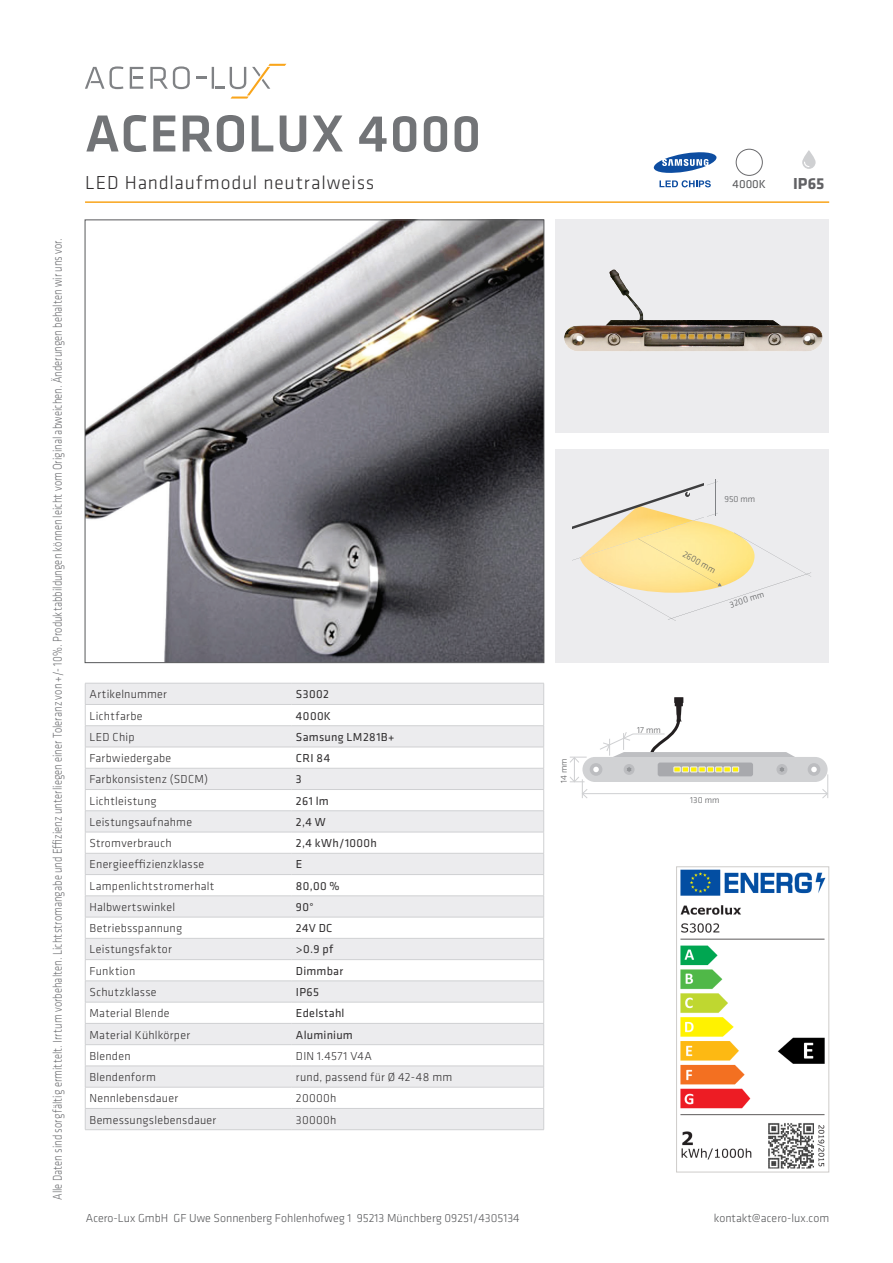
<style>
.page{position:relative;width:893px;height:1263px;background:#fff}
.page>*{position:absolute;margin:0;border:0;box-sizing:border-box;transform-origin:0 0}
.t1{font:500 54px "Klavika";letter-spacing:.01em;color:#727477}
.t2{font:300 19.5px "Klavika";letter-spacing:.04em;color:#312f30}
.t3{font:700 16.5px "Klavika";color:#616164}
.t4{font:300 13.2px "Klavika";letter-spacing:.005em;color:#6c6d70;scale:.8 1}
.t5{font:300 12px "Klavika";letter-spacing:.02em;color:#312f30}
.t6{font:12px "Klavika";letter-spacing:.03em;color:#312f30}
.t7{font:300 12px "Klavika";color:#57585a}
.t8{font:12px "Klavika";color:#57585a}
.t9{font:300 9px "Klavika";color:#57585a}
</style>
<div class="page">
<hr style="left:85px;top:201px;width:744px;height:2px;background:#f9a51b">
<svg style="left:802px;top:150px;width:14px;height:19px"></svg>
<img style="left:87px;top:222px;width:455px;height:439px">
<div style="left:556px;top:220px;width:273px;height:213px;background:#ececee"></div>
<img style="left:564px;top:269px;width:259px;height:82px">
<div style="left:582px;top:757px;width:246px;height:25px;background:#d1d2d4;border-radius:13px"></div>
<div style="left:808px;top:763px;width:12px;height:13px;background:#bcbdc0;border-radius:50%"></div>
<hr style="left:582px;top:793px;width:245px;height:1px;background:#cfd0d2">
<svg style="left:811px;top:767px;width:17px;height:31px"></svg>
<svg style="left:570px;top:697px;width:225px;height:101px"></svg>
<hr style="left:633px;top:734px;width:32px;height:1px;background:#cfd0d2">
<div style="left:556px;top:449px;width:273px;height:214px;background:#ececee"></div>
<svg style="left:572px;top:479px;width:239px;height:142px"></svg>
<svg style="left:196px;top:76px;width:10px;height:3px"></svg>
<svg style="left:212px;top:64px;width:74px;height:35px"></svg>
<svg style="left:150px;top:66px;width:40px;height:23px"></svg>
<svg style="left:85px;top:66px;width:38px;height:23px"></svg>
<svg style="left:130px;top:67px;width:13px;height:22px"></svg>
<svg style="left:653px;top:152px;width:64px;height:21px"></svg>
<svg style="left:659px;top:180px;width:52px;height:7px"></svg>
<div style="left:86px;top:684px;width:457px;height:445px;background:#ececee"></div>
<svg style="left:86px;top:705px;width:457px;height:42px;fill:#ececee"></svg>
<svg style="left:86px;top:748px;width:457px;height:360px"></svg>
<hr style="left:85px;top:683px;width:207px;height:1px;background:#cfd0d2">
<hr style="left:292px;top:683px;width:252px;height:1px;background:#cfd0d2">
<hr style="left:85px;top:704px;width:207px;height:1px;background:#cfd0d2">
<hr style="left:292px;top:704px;width:252px;height:1px;background:#cfd0d2">
<hr style="left:85px;top:725px;width:207px;height:1px;background:#cfd0d2">
<hr style="left:292px;top:725px;width:252px;height:1px;background:#cfd0d2">
<hr style="left:85px;top:747px;width:207px;height:1px;background:#cfd0d2">
<hr style="left:292px;top:747px;width:252px;height:1px;background:#cfd0d2">
<hr style="left:85px;top:768px;width:207px;height:1px;background:#cfd0d2">
<hr style="left:292px;top:768px;width:252px;height:1px;background:#cfd0d2">
<hr style="left:85px;top:789px;width:207px;height:1px;background:#cfd0d2">
<hr style="left:292px;top:789px;width:252px;height:1px;background:#cfd0d2">
<hr style="left:85px;top:810px;width:207px;height:1px;background:#cfd0d2">
<hr style="left:292px;top:810px;width:252px;height:1px;background:#cfd0d2">
<hr style="left:85px;top:832px;width:207px;height:1px;background:#cfd0d2">
<hr style="left:292px;top:832px;width:252px;height:1px;background:#cfd0d2">
<hr style="left:85px;top:853px;width:207px;height:1px;background:#cfd0d2">
<hr style="left:292px;top:853px;width:252px;height:1px;background:#cfd0d2">
<hr style="left:85px;top:874px;width:207px;height:1px;background:#cfd0d2">
<hr style="left:292px;top:874px;width:252px;height:1px;background:#cfd0d2">
<hr style="left:85px;top:895px;width:207px;height:1px;background:#cfd0d2">
<hr style="left:292px;top:895px;width:252px;height:1px;background:#cfd0d2">
<hr style="left:85px;top:917px;width:207px;height:1px;background:#cfd0d2">
<hr style="left:292px;top:917px;width:252px;height:1px;background:#cfd0d2">
<hr style="left:85px;top:938px;width:207px;height:1px;background:#cfd0d2">
<hr style="left:292px;top:938px;width:252px;height:1px;background:#cfd0d2">
<hr style="left:85px;top:959px;width:207px;height:1px;background:#cfd0d2">
<hr style="left:292px;top:959px;width:252px;height:1px;background:#cfd0d2">
<hr style="left:85px;top:980px;width:207px;height:1px;background:#cfd0d2">
<hr style="left:292px;top:980px;width:252px;height:1px;background:#cfd0d2">
<hr style="left:85px;top:1002px;width:207px;height:1px;background:#cfd0d2">
<hr style="left:292px;top:1002px;width:252px;height:1px;background:#cfd0d2">
<hr style="left:85px;top:1023px;width:207px;height:1px;background:#cfd0d2">
<hr style="left:292px;top:1023px;width:252px;height:1px;background:#cfd0d2">
<hr style="left:85px;top:1044px;width:207px;height:1px;background:#cfd0d2">
<hr style="left:292px;top:1044px;width:252px;height:1px;background:#cfd0d2">
<hr style="left:85px;top:1066px;width:207px;height:1px;background:#cfd0d2">
<hr style="left:292px;top:1066px;width:252px;height:1px;background:#cfd0d2">
<hr style="left:85px;top:1087px;width:207px;height:1px;background:#cfd0d2">
<hr style="left:292px;top:1087px;width:252px;height:1px;background:#cfd0d2">
<hr style="left:85px;top:1108px;width:207px;height:1px;background:#cfd0d2">
<svg style="left:85px;top:684px;width:1px;height:445px"></svg>
<hr style="left:292px;top:1108px;width:252px;height:1px;background:#cfd0d2">
<svg style="left:543px;top:684px;width:1px;height:445px"></svg>
<hr style="left:85px;top:1129px;width:207px;height:1px;background:#cfd0d2">
<hr style="left:292px;top:1129px;width:252px;height:1px;background:#cfd0d2">
<div style="left:736px;top:149px;width:26px;height:27px;border:1px solid #69696c;border-radius:50%"></div>
<img style="left:680px;top:869px;width:146px;height:300px">
<div style="left:676px;top:866px;width:153px;height:306px;border:1px solid #ceccca"></div>
<p class="t4" style="left:50px;top:1200px;width:1204px;rotate:-90deg">Alle Daten sind sorgfältig ermittelt. Irrtum vorbehalten. Lichtstromangabe und Effizienz unterliegen einer Toleranz von +/- 10%. Produktabbildungen können leicht vom Original abweichen. Änderungen behalten wir uns vor.</p>
<h1 class="t1" style="left:85px;top:104px;width:398px">ACEROLUX 4000</h1>
<h2 class="t2" style="left:85px;top:172px;width:291px">LED Handlaufmodul neutralweiss</h2>
<p class="t8" style="left:733px;top:177px;width:35px">4000K</p>
<h3 class="t3" style="left:793px;top:174px;width:33px">IP65</h3>
<p class="t5" style="left:89px;top:688px;width:79px">Artikelnummer</p>
<p class="t6" style="left:296px;top:688px;width:34px">S3002</p>
<p class="t5" style="left:89px;top:709px;width:55px">Lichtfarbe</p>
<p class="t6" style="left:296px;top:709px;width:37px">4000K</p>
<p class="t5" style="left:89px;top:730px;width:46px">LED Chip</p>
<p class="t6" style="left:296px;top:730px;width:100px">Samsung LM281B+</p>
<p class="t5" style="left:89px;top:752px;width:83px">Farbwiedergabe</p>
<p class="t6" style="left:296px;top:752px;width:36px">CRI 84</p>
<p class="t5" style="left:89px;top:773px;width:120px">Farbkonsistenz (SDCM)</p>
<p class="t6" style="left:296px;top:773px;width:7px">3</p>
<p class="t5" style="left:89px;top:794px;width:69px">Lichtleistung</p>
<p class="t6" style="left:296px;top:794px;width:34px">261 lm</p>
<p class="t5" style="left:89px;top:815px;width:104px">Leistungsaufnahme</p>
<p class="t6" style="left:296px;top:815px;width:31px">2,4 W</p>
<p class="t5" style="left:89px;top:837px;width:84px">Stromverbrauch</p>
<p class="t6" style="left:296px;top:837px;width:82px">2,4 kWh/1000h</p>
<p class="t5" style="left:89px;top:858px;width:116px">Energieeffizienzklasse</p>
<p class="t6" style="left:296px;top:858px;width:8px">E</p>
<p class="t5" style="left:89px;top:879px;width:126px">Lampenlichtstromerhalt</p>
<p class="t6" style="left:296px;top:879px;width:45px">80,00 %</p>
<p class="t5" style="left:89px;top:900px;width:87px">Halbwertswinkel</p>
<p class="t6" style="left:296px;top:900px;width:19px">90°</p>
<p class="t5" style="left:89px;top:922px;width:94px">Betriebsspannung</p>
<p class="t6" style="left:296px;top:922px;width:38px">24V DC</p>
<p class="t5" style="left:89px;top:943px;width:84px">Leistungsfaktor</p>
<p class="t6" style="left:296px;top:943px;width:39px">&gt;0.9 pf</p>
<p class="t5" style="left:89px;top:964px;width:47px">Funktion</p>
<p class="t6" style="left:296px;top:964px;width:49px">Dimmbar</p>
<p class="t5" style="left:89px;top:985px;width:69px">Schutzklasse</p>
<p class="t6" style="left:296px;top:985px;width:25px">IP65</p>
<p class="t5" style="left:89px;top:1007px;width:82px">Material Blende</p>
<p class="t6" style="left:296px;top:1007px;width:50px">Edelstahl</p>
<p class="t5" style="left:89px;top:1028px;width:102px">Material Kühlkörper</p>
<p class="t6" style="left:296px;top:1028px;width:58px">Aluminium</p>
<p class="t5" style="left:89px;top:1049px;width:43px">Blenden</p>
<p class="t5" style="left:296px;top:1049px;width:78px">DIN 1.4571 V4A</p>
<p class="t5" style="left:89px;top:1070px;width:68px">Blendenform</p>
<p class="t5" style="left:296px;top:1070px;width:158px">rund, passend für Ø 42-48 mm</p>
<p class="t5" style="left:89px;top:1092px;width:90px">Nennlebensdauer</p>
<p class="t5" style="left:296px;top:1092px;width:42px">20000h</p>
<p class="t5" style="left:89px;top:1113px;width:128px">Bemessungslebensdauer</p>
<p class="t5" style="left:296px;top:1113px;width:42px">30000h</p>
<p class="t9" style="left:559px;top:783px;width:26px;rotate:-90deg">14 mm</p>
<p class="t9" style="left:724px;top:494px;width:32px">950 mm</p>
<p class="t9" style="left:686px;top:549px;width:37px;rotate:29deg">2600 mm</p>
<p class="t9" style="left:728px;top:600px;width:37px;rotate:-18deg">3200 mm</p>
<p class="t9" style="left:637px;top:725px;width:25px">17 mm</p>
<p class="t9" style="left:690px;top:795px;width:31px">130 mm</p>
<p class="t7" style="left:86px;top:1211px;width:435px">Acero-Lux GmbH GF Uwe Sonnenberg Fohlenhofweg 1 95213 Münchberg 09251/4305134</p>
<p class="t7" style="left:714px;top:1211px;width:117px">kontakt@acero-lux.com</p>
</div>
